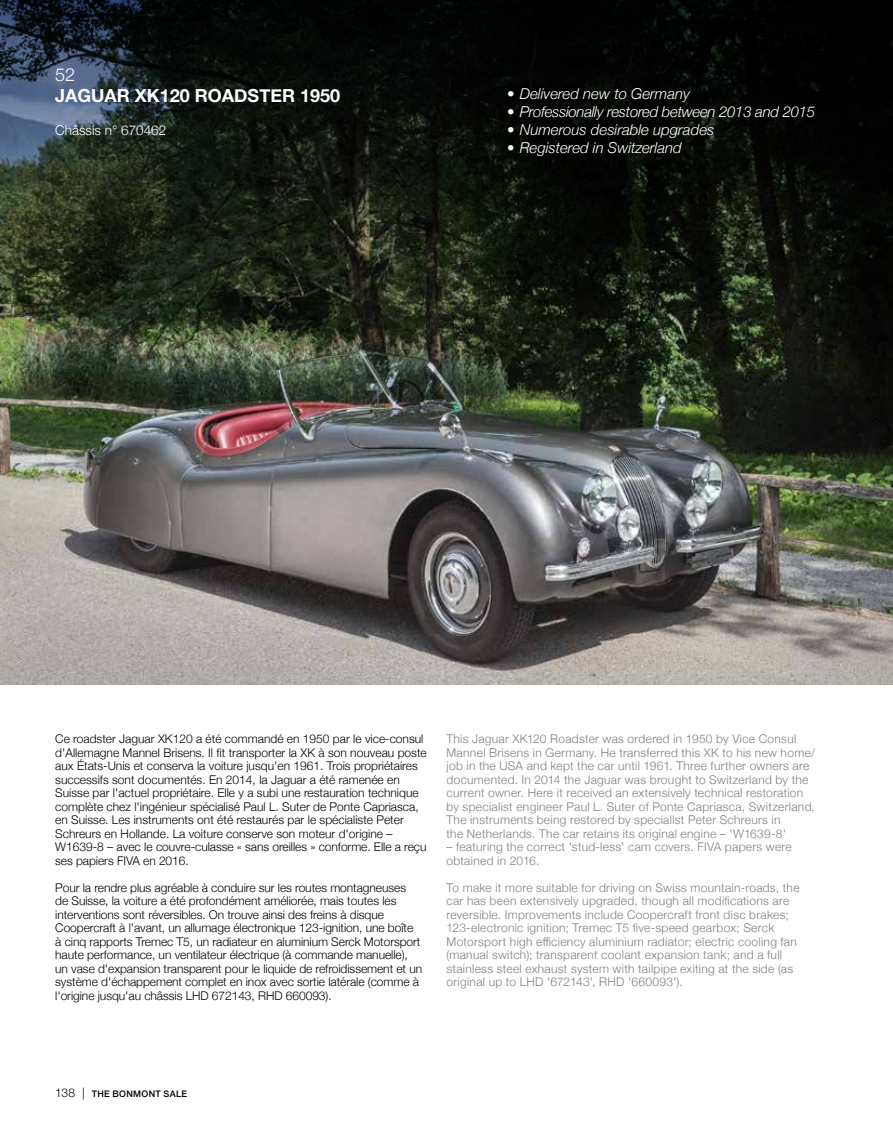
<style>
.page{position:relative;width:893px;height:1127px;background:#fff}
.page>*{position:absolute;margin:0;border:0;box-sizing:border-box;transform-origin:0 0}
.t1{font:700 18px "Helvetica Neue";color:#fff}
.t2{font:300 18px "Helvetica Neue";color:#fff}
.t3{font:italic 300 15px "Helvetica Neue";color:#fff}
.t4{font:italic 300 15px "Helvetica Neue";letter-spacing:-.02em;color:#fff}
.t5{font:300 13.5px "Helvetica Neue";color:#fff}
.t6{font:300 12px/13.5px "Helvetica Neue";letter-spacing:-.005em;color:#000}
.t7{font:300 12px/13.5px "Helvetica Neue";letter-spacing:.025em;color:#808080}
.t8{font:500 9px "Helvetica Neue";letter-spacing:.035em;color:#000}
.s1{font-weight:300;font-size:12px}
</style>
<div class="page">
<img style="left:0;top:0;width:893px;height:685px">
<h1 class="t2" style="left:55px;top:60px;width:22px">52</h1>
<h1 class="t1" style="left:55px;top:82px;width:286px">JAGUAR XK120 ROADSTER 1950</h1>
<p class="t5" style="left:55px;top:119px;width:112px">Châssis n° 670462</p>
<p class="t3" style="left:507px;top:82px;width:185px">• Delivered new to Germany</p>
<p class="t4" style="left:507px;top:100px;width:310px">• Professionally restored between 2013 and 2015</p>
<p class="t3" style="left:507px;top:118px;width:209px">• Numerous desirable upgrades</p>
<p class="t3" style="left:507px;top:136px;width:176px">• Registered in Switzerland</p>
<p class="t6" style="left:55px;top:731px;width:373px">Ce roadster Jaguar XK120 a été commandé en 1950 par le vice-consul d'Allemagne Mannel Brisens. Il fit transporter la XK à son nouveau poste aux États-Unis et conserva la voiture jusqu'en 1961. Trois propriétaires successifs sont documentés. En 2014, la Jaguar a été ramenée en Suisse par l'actuel propriétaire. Elle y a subi une restauration technique complète chez l'ingénieur spécialisé Paul L. Suter de Ponte Capriasca, en Suisse. Les instruments ont été restaurés par le spécialiste Peter Schreurs en Hollande. La voiture conserve son moteur d'origine – W1639-8 – avec le couvre-culasse « sans oreilles » conforme. Elle a reçu ses papiers FIVA en 2016.</p>
<p class="t6" style="left:55px;top:880px;width:368px">Pour la rendre plus agréable à conduire sur les routes montagneuses<br>de Suisse, la voiture a été profondément améliorée, mais toutes les interventions sont réversibles. On trouve ainsi des freins à disque Coopercraft à l'avant, un allumage électronique 123-ignition, une boîte à cinq rapports Tremec T5, un radiateur en aluminium Serck Motorsport haute performance, un ventilateur électrique (à commande manuelle), un vase d'expansion transparent pour le liquide de refroidissement et un système d'échappement complet en inox avec sortie latérale (comme à l'origine jusqu'au châssis LHD 672143, RHD 660093).</p>
<p class="t7" style="left:446px;top:731px;width:370px">This Jaguar XK120 Roadster was ordered in 1950 by Vice Consul Mannel Brisens in Germany. He transferred this XK to his new home/ job in the USA and kept the car until 1961. Three further owners are documented. In 2014 the Jaguar was brought to Switzerland by the current owner. Here it received an extensively technical restoration by specialist engineer Paul L. Suter of Ponte Capriasca, Switzerland.<br>The instruments being restored by specialist Peter Schreurs in<br>the Netherlands. The car retains its original engine – 'W1639-8'</p>
<p class="t7" style="left:446px;top:839px;width:347px">– featuring the correct 'stud-less' cam covers. FIVA papers were obtained in 2016.</p>
<p class="t7" style="left:446px;top:880px;width:355px">To make it more suitable for driving on Swiss mountain-roads, the car has been extensively upgraded, though all modifications are reversible. Improvements include Coopercraft front disc brakes; 123-electronic ignition; Tremec T5 five-speed gearbox; Serck Motorsport high efficiency aluminium radiator; electric cooling fan (manual switch); transparent coolant expansion tank; and a full stainless steel exhaust system with tailpipe exiting at the side (as original up to LHD '672143', RHD '660093').</p>
<p class="t8" style="left:55px;top:1087px;width:133px"><span class="s1">138 |</span> THE BONMONT SALE</p>
</div>
